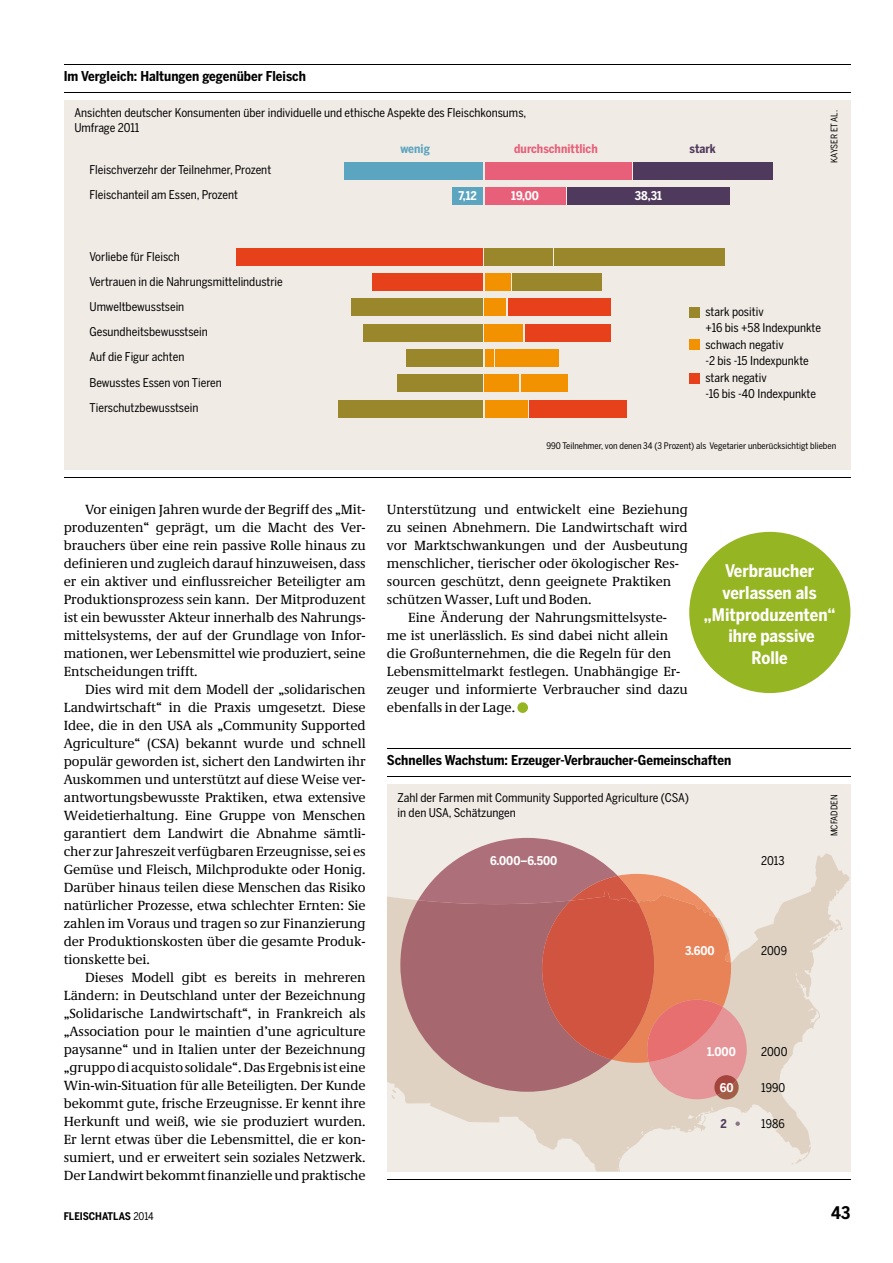
<style>
.page{position:relative;width:893px;height:1263px;background:#fff}
.page>*{position:absolute;margin:0;border:0;box-sizing:border-box;transform-origin:0 0}
.t1{font:700 17.25px/21.8px "Benton Sans Cond";color:#fff;text-align:center}
.t2{font:700 17.25px "Benton Sans Cond";color:#000}
.t3{font:13.5px/18px "Demos Pro";letter-spacing:-.005em;color:#000;text-align:justify}
.t4{font:700 13.5px "Benton Sans Cond";color:#000}
.t5{font:12px/25px "Benton Sans Cond";color:#000}
.t6{font:700 12px "Benton Sans Cond";color:#fff}
.t7{font:700 12px "Benton Sans Cond";color:#e75f78}
.t8{font:700 12px "Benton Sans Cond";color:#4f395c}
.t9{font:700 12px "Benton Sans Cond";color:#5ca5c0}
.t10{font:700 10.5px "Benton Sans Cond";color:#000}
.t11{font:9px "Benton Sans Cond";color:#000}
.s1{font-weight:400}
</style>
<div class="page">
<div style="left:517px;top:702px;width:11px;height:11px;background:#96b522;border-radius:50%"></div>
<div style="left:387px;top:784px;width:463px;height:387px;background:#f1ebe5"></div>
<svg style="left:387px;top:853px;width:462px;height:318px"></svg>
<hr style="left:387px;top:748px;width:463px;height:1px;background:#000">
<hr style="left:387px;top:776px;width:463px;height:1px;background:#000">
<hr style="left:387px;top:1179px;width:463px;height:1px;background:#000">
<div style="left:64px;top:100px;width:786px;height:369px;background:#f1ebe5"></div>
<hr style="left:64px;top:477px;width:786px;height:1px;background:#000">
<hr style="left:64px;top:64px;width:786px;height:1px;background:#000">
<hr style="left:64px;top:92px;width:786px;height:1px;background:#000">
<div style="left:344px;top:162px;width:139px;height:17px;background:#5ca5c0"></div>
<div style="left:485px;top:162px;width:146px;height:17px;background:#e75f78"></div>
<div style="left:634px;top:162px;width:139px;height:17px;background:#4f395c"></div>
<div style="left:485px;top:248px;width:68px;height:17px;background:#9a872b"></div>
<div style="left:555px;top:248px;width:170px;height:17px;background:#9a872b"></div>
<div style="left:236px;top:248px;width:247px;height:17px;background:#e7411c"></div>
<div style="left:485px;top:273px;width:25px;height:17px;background:#f39200"></div>
<div style="left:512px;top:273px;width:90px;height:17px;background:#9a872b"></div>
<div style="left:372px;top:273px;width:111px;height:17px;background:#e7411c"></div>
<div style="left:485px;top:299px;width:21px;height:17px;background:#f39200"></div>
<div style="left:508px;top:299px;width:102px;height:17px;background:#e7411c"></div>
<div style="left:351px;top:299px;width:132px;height:17px;background:#9a872b"></div>
<div style="left:485px;top:324px;width:38px;height:17px;background:#f39200"></div>
<div style="left:525px;top:324px;width:85px;height:17px;background:#e7411c"></div>
<div style="left:364px;top:324px;width:119px;height:17px;background:#9a872b"></div>
<div style="left:485px;top:350px;width:8px;height:17px;background:#f39200"></div>
<div style="left:495px;top:350px;width:64px;height:17px;background:#f39200"></div>
<div style="left:406px;top:350px;width:77px;height:17px;background:#9a872b"></div>
<div style="left:485px;top:375px;width:34px;height:17px;background:#f39200"></div>
<div style="left:521px;top:375px;width:47px;height:17px;background:#f39200"></div>
<div style="left:398px;top:375px;width:85px;height:17px;background:#9a872b"></div>
<div style="left:485px;top:400px;width:42px;height:17px;background:#f39200"></div>
<div style="left:529px;top:400px;width:98px;height:17px;background:#e7411c"></div>
<div style="left:338px;top:400px;width:145px;height:17px;background:#9a872b"></div>
<div style="left:452px;top:188px;width:31px;height:17px;background:#5ca5c0"></div>
<div style="left:485px;top:188px;width:81px;height:17px;background:#e75f78"></div>
<div style="left:568px;top:188px;width:162px;height:17px;background:#4f395c"></div>
<div style="left:689px;top:307px;width:10px;height:10px;background:#9a872b"></div>
<div style="left:689px;top:340px;width:10px;height:10px;background:#f39200"></div>
<div style="left:689px;top:532px;width:161px;height:161px;background:#96b522;border-radius:50%"></div>
<div style="left:689px;top:373px;width:10px;height:10px;background:#e7411c"></div>
<svg style="left:735px;top:1121px;width:5px;height:5px"></svg>
<svg style="left:392px;top:838px;width:355px;height:261px;background:#cb8982"></svg>
<p class="t4" style="left:64px;top:69px;width:244px">Im Vergleich: Haltungen gegenüber Fleisch</p>
<p class="t5" style="left:74px;top:106px;width:453px;line-height:15px">Ansichten deutscher Konsumenten über individuelle und ethische Aspekte des Fleischkonsums,<br>Umfrage 2011</p>
<p class="t11" style="left:829px;top:163px;width:54px;rotate:-90deg">KAYSER ET AL.</p>
<p class="t9" style="left:400px;top:142px;width:31px">wenig</p>
<p class="t7" style="left:514px;top:142px;width:85px">durchschnittlich</p>
<p class="t8" style="left:690px;top:142px;width:28px">stark</p>
<p class="t6" style="left:459px;top:189px;width:20px">7,12</p>
<p class="t6" style="left:511px;top:189px;width:29px">19,00</p>
<p class="t6" style="left:635px;top:189px;width:29px">38,31</p>
<p class="t5" style="left:89px;top:158px;width:183px">Fleischverzehr der Teilnehmer, Prozent<br>Fleischanteil am Essen, Prozent</p>
<p class="t5" style="left:90px;top:245px;width:195px">Vorliebe für Fleisch<br>Vertrauen in die Nahrungsmittelindustrie<br>Umweltbewusstsein<br>Gesundheitsbewusstsein<br>Auf die Figur achten<br>Bewusstes Essen von Tieren<br>Tierschutzbewusstsein</p>
<p class="t5" style="left:705px;top:303px;width:117px;line-height:16.5px">stark positiv<br>+16 bis +58 Indexpunkte schwach negativ<br>-2 bis -15 Indexpunkte stark negativ<br>-16 bis -40 Indexpunkte</p>
<p class="t11" style="left:546px;top:440px;width:291px">990 Teilnehmer, von denen 34 (3 Prozent) als Vegetarier unberücksichtigt blieben</p>
<p class="t3" style="left:64px;top:500px;width:303px;text-indent:21px">Vor einigen Jahren wurde der Begriff des „Mit&shy;produzenten“ geprägt, um die Macht des Ver&shy;brauchers über eine rein passive Rolle hinaus zu definieren und zugleich darauf hinzuweisen, dass er ein aktiver und einflussreicher Beteiligter am Produktionsprozess sein kann. Der Mitproduzent ist ein bewusster Akteur innerhalb des Nahrungs&shy;mittelsystems, der auf der Grundlage von Infor&shy;mationen, wer Lebensmittel wie produziert, seine Entscheidungen trifft.</p>
<p class="t3" style="left:64px;top:680px;width:303px;text-indent:21px">Dies wird mit dem Modell der „solidarischen Landwirtschaft“ in die Praxis umgesetzt. Diese Idee, die in den USA als „Community Supported Agriculture“ (CSA) bekannt wurde und schnell populär geworden ist, sichert den Landwirten ihr Auskommen und unterstützt auf diese Weise ver&shy;antwortungsbewusste Praktiken, etwa extensive Weidetierhaltung. Eine Gruppe von Menschen garantiert dem Landwirt die Abnahme sämtli&shy;cher zur Jahreszeit verfügbaren Erzeugnisse, sei es Gemüse und Fleisch, Milchprodukte oder Honig.<br>Darüber hinaus teilen diese Menschen das Risiko natürlicher Prozesse, etwa schlechter Ernten: Sie zahlen im Voraus und tragen so zur Finanzierung der Produktionskosten über die gesamte Produk&shy;tionskette bei.</p>
<p class="t3" style="left:64px;top:968px;width:303px;text-indent:21px">Dieses Modell gibt es bereits in mehreren Ländern: in Deutschland unter der Bezeichnung „Solidarische Landwirtschaft“, in Frankreich als „Association pour le maintien d’une agriculture paysanne“ und in Italien unter der Bezeichnung „gruppo di acquisto solidale“. Das Ergebnis ist eine Win-win-Situation für alle Beteiligten. Der Kunde bekommt gute, frische Erzeugnisse. Er kennt ihre Herkunft und weiß, wie sie produziert wurden.<br>Er lernt etwas über die Lebensmittel, die er kon&shy;sumiert, und er erweitert sein soziales Netzwerk.<br>Der Landwirt bekommt finanzielle und praktische</p>
<p class="t3" style="left:387px;top:500px;width:302px">Unterstützung und entwickelt eine Beziehung</p>
<p class="t3" style="left:387px;top:518px;width:302px">zu seinen Abnehmern. Die Landwirtschaft wird</p>
<p class="t3" style="left:387px;top:536px;width:302px">vor Marktschwankungen und der Ausbeutung</p>
<p class="t3" style="left:387px;top:554px;width:293px">menschlicher, tierischer oder ökologischer Res-</p>
<p class="t3" style="left:387px;top:572px;width:286px">sourcen geschützt, denn geeignete Praktiken</p>
<p class="t3" style="left:387px;top:590px;width:206px">schützen Wasser, Luft und Boden.</p>
<p class="t3" style="left:408px;top:608px;width:260px">Eine Änderung der Nahrungsmittelsyste-</p>
<p class="t3" style="left:387px;top:626px;width:283px">me ist unerlässlich. Es sind dabei nicht allein</p>
<p class="t3" style="left:387px;top:644px;width:286px">die Großunternehmen, die die Regeln für den</p>
<p class="t3" style="left:387px;top:662px;width:295px">Lebensmittelmarkt festlegen. Unabhängige Er-</p>
<p class="t3" style="left:387px;top:680px;width:302px">zeuger und informierte Verbraucher sind dazu</p>
<p class="t3" style="left:387px;top:698px;width:130px">ebenfalls in der Lage.</p>
<p class="t1" style="left:704px;top:560px;width:133px">Verbraucher verlassen als „Mitproduzenten“ ihre passive<br>Rolle</p>
<p class="t4" style="left:387px;top:753px;width:346px">Schnelles Wachstum: Erzeuger-Verbraucher-Gemeinschaften</p>
<p class="t5" style="left:398px;top:790px;width:293px;line-height:15px">Zahl der Farmen mit Community Supported Agriculture (CSA) in den USA, Schätzungen</p>
<p class="t6" style="left:490px;top:853px;width:69px">6.000–6.500</p>
<p class="t5" style="left:761px;top:848px;width:25px">2013</p>
<p class="t6" style="left:685px;top:943px;width:31px">3.600</p>
<p class="t5" style="left:761px;top:938px;width:27px">2009</p>
<p class="t6" style="left:707px;top:1045px;width:30px">1.000</p>
<p class="t6" style="left:720px;top:1081px;width:15px">60</p>
<p class="t8" style="left:720px;top:1117px;width:8px">2</p>
<p class="t5" style="left:761px;top:1039px;width:28px">2000</p>
<p class="t5" style="left:761px;top:1075px;width:25px">1990</p>
<p class="t5" style="left:761px;top:1111px;width:25px">1986</p>
<p class="t11" style="left:829px;top:836px;width:43px;rotate:-90deg">MCFADDEN</p>
<p class="t10" style="left:64px;top:1210px;width:91px">FLEISCHATLAS <span class="s1">2014</span></p>
<p class="t2" style="left:831px;top:1203px;width:21px">43</p>
</div>
